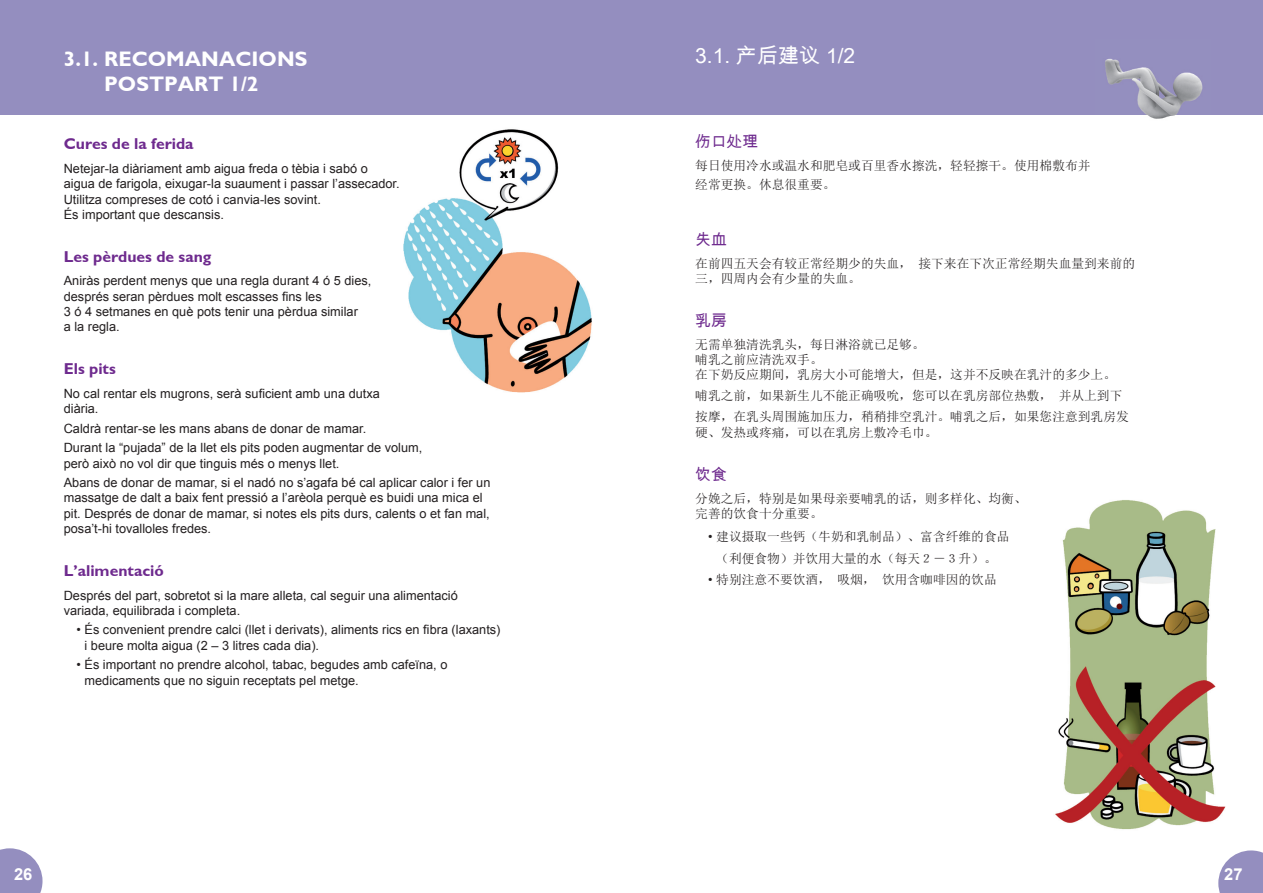
<style>
.page{position:relative;width:1263px;height:893px;background:#fff}
.page>*{position:absolute;margin:0;border:0;box-sizing:border-box;transform-origin:0 0}
.t1{font:700 21px/25.2px "Gill Sans";color:#fff;text-align:center}
.t2{font:21px "Arial Unicode MS";color:#fff}
.t3{font:700 16.5px "Arial";color:#fff}
.t4{font:700 15.75px "Gill Sans";color:#6e2a8e}
.t5{font:15.75px "Arial Unicode MS";color:#6e2a8e}
.t6{font:12.75px/15.3px "Arial";color:#231f20}
.t7{font:12.75px/15.3px "Sim Sun";color:#231f20}
.s1{font-family:"Arial"}
</style>
<div class="page">
<div style="left:0;top:0;width:631px;height:115px;background:#948ebf"></div>
<div style="left:631px;top:0;width:632px;height:115px;background:#948ebf"></div>
<svg style="left:0;top:848px;width:43px;height:45px;background:#a39ec8"></svg>
<svg style="left:1218px;top:850px;width:45px;height:43px;background:#a39ec8"></svg>
<img style="left:1105px;top:58px;width:98px;height:61px">
<img style="left:1055px;top:500px;width:171px;height:330px">
<img style="left:403px;top:129px;width:189px;height:264px">
<h1 class="t1" style="left:64px;top:46px;width:245px">3.1. RECOMANACIONS<br>POSTPART 1/2</h1>
<p class="t4" style="left:64px;top:135px;width:131px">Cures de la ferida</p>
<p class="t6" style="left:64px;top:161px;width:337px">Netejar-la diàriament amb aigua freda o tèbia i sabó o aigua de farigola, eixugar-la suaument i passar l’assecador.<br>Utilitza compreses de cotó i canvia-les sovint.<br>És important que descansis.</p>
<p class="t4" style="left:64px;top:247px;width:149px">Les pèrdues de sang</p>
<p class="t6" style="left:64px;top:273px;width:309px">Aniràs perdent menys que una regla durant 4 ó 5 dies, després seran pèrdues molt escasses fins les<br>3 ó 4 setmanes en què pots tenir una pèrdua similar<br>a la regla.</p>
<p class="t4" style="left:64px;top:359px;width:53px">Els pits</p>
<p class="t6" style="left:64px;top:386px;width:318px">No cal rentar els mugrons, serà suficient amb una dutxa diària.</p>
<p class="t6" style="left:64px;top:419px;width:360px;line-height:19.5px">Caldrà rentar-se les mans abans de donar de mamar.<br>Durant la “pujada” de la llet els pits poden augmentar de volum,</p>
<p class="t6" style="left:64px;top:453px;width:428px;line-height:19.5px">però això no vol dir que tinguis més o menys llet.<br>Abans de donar de mamar, si el nadó no s’agafa bé cal aplicar calor i fer un</p>
<p class="t6" style="left:64px;top:490px;width:427px">massatge de dalt a baix fent pressió a l’arèola perquè es buidi una mica el pit. Després de donar de mamar, si notes els pits durs, calents o et fan mal, posa’t-hi tovalloles fredes.</p>
<p class="t4" style="left:64px;top:561px;width:102px">L’alimentació</p>
<p class="t6" style="left:64px;top:587px;width:395px">Després del part, sobretot si la mare alleta, cal seguir una alimentació variada, equilibrada i completa.</p>
<p class="t6" style="left:85px;top:622px;width:417px;text-indent:-8px">• És convenient prendre calci (llet i derivats), aliments rics en fibra (laxants) i beure molta aigua (2 – 3 litres cada dia).</p>
<p class="t6" style="left:85px;top:657px;width:364px;text-indent:-8px">• És important no prendre alcohol, tabac, begudes amb cafeïna, o medicaments que no siguin receptats pel metge.</p>
<h1 class="t2" style="left:695px;top:41px;width:161px">3.1. 产后建议 1/2</h1>
<p class="t5" style="left:695px;top:130px;width:64px">伤口处理</p>
<p class="t7" style="left:695px;top:156px;width:397px;line-height:18.9px">每日使用冷水或温水和肥皂或百里香水擦洗，轻轻擦干。使用棉敷布并经常更换。休息很重要。</p>
<p class="t5" style="left:695px;top:228px;width:33px">失血</p>
<p class="t7" style="left:695px;top:255px;width:441px">在前四五天会有较正常经期少的失血， 接下来在下次正常经期失血量到来前的三，四周内会有少量的失血。</p>
<p class="t5" style="left:695px;top:309px;width:33px">乳房</p>
<p class="t7" style="left:695px;top:337px;width:422px">无需单独清洗乳头，每日淋浴就已足够。<br>哺乳之前应清洗双手。<br>在下奶反应期间，乳房大小可能增大，但是，这并不反映在乳汁的多少上。</p>
<p class="t7" style="left:695px;top:385px;width:435px;line-height:21px">哺乳之前，如果新生儿不能正确吸吮，您可以在乳房部位热敷， 并从上到下按摩，在乳头周围施加压力，稍稍排空乳汁。哺乳之后，如果您注意到乳房发</p>
<p class="t7" style="left:695px;top:424px;width:244px">硬、发热或疼痛，可以在乳房上敷冷毛巾。</p>
<p class="t5" style="left:695px;top:463px;width:33px">饮食</p>
<p class="t7" style="left:695px;top:490px;width:333px">分娩之后，特别是如果母亲要哺乳的话，则多样化、均衡、完善的饮食十分重要。</p>
<p class="t7" style="left:708px;top:525px;width:303px;line-height:22.5px;text-align:center"><span class="s1">•</span> 建议摄取一些钙（牛奶和乳制品）、富含纤维的食品（利便食物）并饮用大量的水（每天２－３升）。</p>
<p class="t7" style="left:708px;top:572px;width:290px"><span class="s1">•</span> 特别注意不要饮酒， 吸烟， 饮用含咖啡因的饮品</p>
<p class="t3" style="left:14px;top:863px;width:20px">26</p>
<p class="t3" style="left:1224px;top:863px;width:20px">27</p>
</div>
